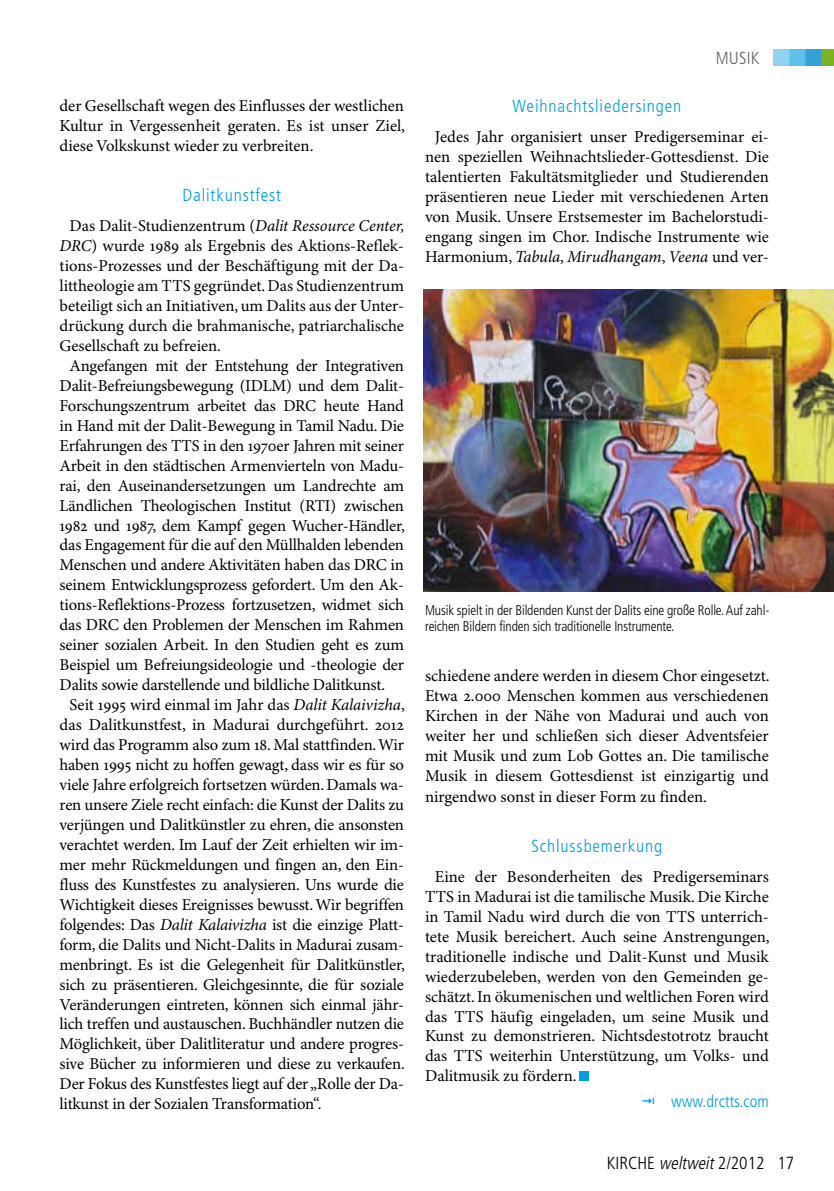
<style>
.page{position:relative;width:834px;height:1191px;background:#fff}
.page>*{position:absolute;margin:0;border:0;box-sizing:border-box;transform-origin:0 0}
.t1{font:300 condensed 17.5px "Frutiger";letter-spacing:.05em;color:#009ee0}
.t2{font:300 condensed 17.5px "Frutiger";color:#000}
.t3{font:300 condensed 17.5px "Frutiger";letter-spacing:.01em;color:#646567}
.t4{font:16.62px/19.9px "Minion Pro";letter-spacing:-.01em;color:#000;text-align:justify}
.t5{font:300 condensed 16.62px "Frutiger";color:#009ee0}
.t6{font:300 condensed 14px/16.8px "Frutiger";letter-spacing:-.01em;color:#000}
.s1{font-style:italic}
</style>
<div class="page">
<img style="left:773px;top:50px;width:60px;height:15px">
<div style="left:579px;top:1071px;width:10px;height:10px;background:#009ee0"></div>
<img style="left:423px;top:289px;width:410px;height:303px">
<p class="t4" style="left:60px;top:97px;width:347px">der Gesellschaft wegen des Einflusses der westlichen Kultur in Vergessenheit geraten. Es ist unser Ziel, diese Volkskunst wieder zu verbreiten.</p>
<p class="t1" style="left:182px;top:185px;width:100px">Dalitkunstfest</p>
<p class="t4" style="left:69px;top:216px;width:336px">Das Dalit-Studienzentrum (<span class="s1">Dalit Ressource Center,</span></p>
<p class="t4" style="left:60px;top:236px;width:346px"><span class="s1">DRC</span>) wurde 1989 als Ergebnis des Aktions-Reflek-</p>
<p class="t4" style="left:60px;top:256px;width:346px">tions-Prozesses und der Beschäftigung mit der Da-</p>
<p class="t4" style="left:60px;top:276px;width:346px">littheologie am TTS gegründet. Das Studienzentrum</p>
<p class="t4" style="left:60px;top:296px;width:346px">beteiligt sich an Initiativen, um Dalits aus der Unter-</p>
<p class="t4" style="left:60px;top:316px;width:346px">drückung durch die brahmanische, patriarchalische</p>
<p class="t4" style="left:60px;top:336px;width:163px">Gesellschaft zu befreien.</p>
<p class="t4" style="left:69px;top:356px;width:336px">Angefangen mit der Entstehung der Integrativen</p>
<p class="t4" style="left:60px;top:376px;width:346px">Dalit-Befreiungsbewegung (IDLM) und dem Dalit-</p>
<p class="t4" style="left:60px;top:396px;width:346px">Forschungszentrum arbeitet das DRC heute Hand</p>
<p class="t4" style="left:60px;top:416px;width:346px">in Hand mit der Dalit-Bewegung in Tamil Nadu. Die</p>
<p class="t4" style="left:60px;top:436px;width:346px">Erfahrungen des TTS in den 1970er Jahren mit seiner</p>
<p class="t4" style="left:60px;top:456px;width:346px">Arbeit in den städtischen Armenvierteln von Madu-</p>
<p class="t4" style="left:60px;top:476px;width:346px">rai, den Auseinandersetzungen um Landrechte am</p>
<p class="t4" style="left:60px;top:496px;width:346px">Ländlichen Theologischen Institut (RTI) zwischen</p>
<p class="t4" style="left:60px;top:516px;width:347px">1982 und 1987, dem Kampf gegen Wucher-Händler,</p>
<p class="t4" style="left:60px;top:536px;width:346px">das Engagement für die auf den Müllhalden lebenden</p>
<p class="t4" style="left:60px;top:556px;width:346px">Menschen und andere Aktivitäten haben das DRC in</p>
<p class="t4" style="left:60px;top:576px;width:346px">seinem Entwicklungsprozess gefordert. Um den Ak-</p>
<p class="t4" style="left:60px;top:596px;width:346px">tions-Reflektions-Prozess fortzusetzen, widmet sich</p>
<p class="t4" style="left:60px;top:615px;width:346px">das DRC den Problemen der Menschen im Rahmen</p>
<p class="t4" style="left:60px;top:635px;width:346px">seiner sozialen Arbeit. In den Studien geht es zum</p>
<p class="t4" style="left:60px;top:655px;width:346px">Beispiel um Befreiungsideologie und -theologie der</p>
<p class="t4" style="left:60px;top:675px;width:327px">Dalits sowie darstellende und bildliche Dalitkunst.</p>
<p class="t4" style="left:69px;top:695px;width:337px">Seit 1995 wird einmal im Jahr das <span class="s1">Dalit Kalaivizha</span>,</p>
<p class="t4" style="left:60px;top:715px;width:346px">das Dalitkunstfest, in Madurai durchgeführt. 2012</p>
<p class="t4" style="left:60px;top:735px;width:346px">wird das Programm also zum 18. Mal stattfinden. Wir</p>
<p class="t4" style="left:60px;top:755px;width:346px">haben 1995 nicht zu hoffen gewagt, dass wir es für so</p>
<p class="t4" style="left:60px;top:775px;width:346px">viele Jahre erfolgreich fortsetzen würden. Damals wa-</p>
<p class="t4" style="left:60px;top:795px;width:346px">ren unsere Ziele recht einfach: die Kunst der Dalits zu</p>
<p class="t4" style="left:60px;top:815px;width:346px">verjüngen und Dalitkünstler zu ehren, die ansonsten</p>
<p class="t4" style="left:60px;top:835px;width:346px">verachtet werden. Im Lauf der Zeit erhielten wir im-</p>
<p class="t4" style="left:60px;top:855px;width:346px">mer mehr Rückmeldungen und fingen an, den Ein-</p>
<p class="t4" style="left:60px;top:875px;width:346px">fluss des Kunstfestes zu analysieren. Uns wurde die</p>
<p class="t4" style="left:60px;top:895px;width:346px">Wichtigkeit dieses Ereignisses bewusst. Wir begriffen</p>
<p class="t4" style="left:60px;top:915px;width:346px">folgendes: Das <span class="s1">Dalit Kalaivizha</span> ist die einzige Platt-</p>
<p class="t4" style="left:60px;top:935px;width:346px">form, die Dalits und Nicht-Dalits in Madurai zusam-</p>
<p class="t4" style="left:60px;top:955px;width:347px">menbringt. Es ist die Gelegenheit für Dalitkünstler,</p>
<p class="t4" style="left:60px;top:975px;width:346px">sich zu präsentieren. Gleichgesinnte, die für soziale</p>
<p class="t4" style="left:60px;top:995px;width:346px">Veränderungen eintreten, können sich einmal jähr-</p>
<p class="t4" style="left:60px;top:1014px;width:346px">lich treffen und austauschen. Buchhändler nutzen die</p>
<p class="t4" style="left:60px;top:1034px;width:346px">Möglichkeit, über Dalitliteratur und andere progres-</p>
<p class="t4" style="left:60px;top:1054px;width:347px">sive Bücher zu informieren und diese zu verkaufen.</p>
<p class="t4" style="left:60px;top:1074px;width:346px">Der Fokus des Kunstfestes liegt auf der „Rolle der Da-</p>
<p class="t4" style="left:60px;top:1094px;width:263px">litkunst in der Sozialen Transformation“.</p>
<p class="t3" style="left:715px;top:48px;width:45px">Musik</p>
<p class="t1" style="left:512px;top:96px;width:170px">Weihnachtsliedersingen</p>
<p class="t4" style="left:425px;top:128px;width:345px;text-align:center">Jedes Jahr organisiert unser Predigerseminar ei&shy;nen speziellen Weihnachtslieder-Gottesdienst. Die talentierten Fakultätsmitglieder und Studierenden präsentieren neue Lieder mit verschiedenen Arten von Musik. Unsere Erstsemester im Bachelorstudi&shy;engang singen im Chor. Indische Instrumente wie Harmonium, <span class="s1">Tabula</span>, <span class="s1">Mirudhangam</span>, <span class="s1">Veena</span> und ver-</p>
<p class="t6" style="left:425px;top:601px;width:346px">Musik spielt in der Bildenden Kunst der Dalits eine große Rolle. Auf zahl&shy;reichen Bildern finden sich traditionelle I nstrumente.</p>
<p class="t4" style="left:425px;top:666px;width:346px">schiedene andere werden in diesem Chor eingesetzt.<br>Etwa 2.000 Menschen kommen aus verschiedenen Kirchen in der Nähe von Madurai und auch von weiter her und schließen sich dieser Adventsfeier mit Musik und zum Lob Gottes an. Die tamilische Musik in diesem Gottesdienst ist einzigartig und nirgendwo sonst in dieser Form zu finden.</p>
<p class="t1" style="left:531px;top:836px;width:132px">Schlussbemerkung</p>
<p class="t4" style="left:425px;top:867px;width:346px;text-indent:10px">Eine der Besonderheiten des Predigerseminars TTS in Madurai ist die tamilische Musik. Die Kirche in Tamil Nadu wird durch die von TTS unterrich&shy;tete Musik bereichert. Auch seine Anstrengungen, traditionelle indische und Dalit-Kunst und Musik wiederzubeleben, werden von den Gemeinden ge&shy;schätzt. In ökumenischen und weltlichen Foren wird das TTS häufig eingeladen, um seine Musik und Kunst zu demonstrieren. Nichtsdestotrotz braucht das TTS weiterhin Unterstützung, um Volks- und Dalitmusik zu fördern.</p>
<p class="t5" style="left:671px;top:1092px;width:99px">www.drctts.com</p>
<p class="t2" style="left:606px;top:1153px;width:189px">KIRCHE <span class="s1">weltweit</span>2/2012 17</p>
</div>
